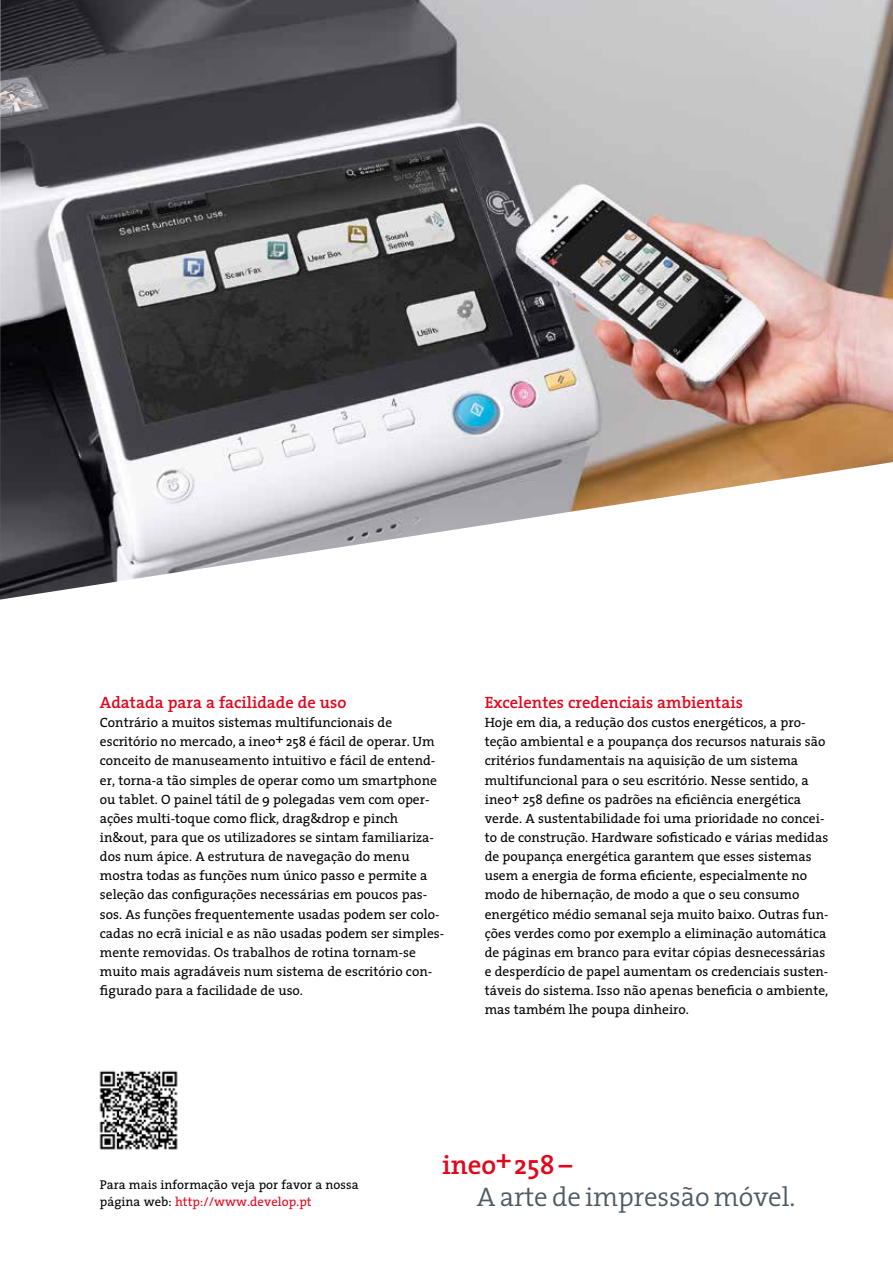
<style>
.page{position:relative;width:893px;height:1263px;background:#fff}
.page>*{position:absolute;margin:0;border:0;box-sizing:border-box;transform-origin:0 0}
.t1{font:300 27px "The Serif";letter-spacing:-.005em;color:#4e5b61}
.t2{font:600 27px "The Serif";letter-spacing:-.005em;color:#e3051b}
.t3{font:600 16.5px "The Serif";color:#e3051b}
.t4{font:13.5px/19.2px "The Serif";color:#000}
.t5{font:12.75px/17px "The Serif";letter-spacing:.005em;color:#000}
.s1{color:#e3051b}
</style>
<div class="page">
<img style="left:0;top:0;width:893px;height:600px">
<img style="left:99px;top:1070px;width:79px;height:80px">
<p class="t3" style="left:100px;top:692px;width:248px">Adatada para a facilidade de uso</p>
<p class="t4" style="left:100px;top:713px;width:346px">Contrário a muitos sistemas multifuncionais de escritório no mercado, a ineo+ 258 é fácil de operar. Um conceito de manuseamento intuitivo e fácil de entend&shy;er, torna-a tão simples de operar como um smartphone ou tablet. O painel tátil de 9 polegadas vem com oper&shy;ações multi-toque como flick, drag&amp;drop e pinch in&amp;out, para que os utilizadores se sintam familiariza&shy;dos num ápice. A estrutura de navegação do menu mostra todas as funções num único passo e permite a seleção das configurações necessárias em poucos pas&shy;sos. As funções frequentemente usadas podem ser colo&shy;cadas no ecrã inicial e as não usadas podem ser simples&shy;mente removidas. Os trabalhos de rotina tornam-se muito mais agradáveis num sistema de escritório con&shy;figurado para a facilidade de uso.</p>
<p class="t3" style="left:485px;top:692px;width:260px">Excelentes credenciais ambientais</p>
<p class="t4" style="left:485px;top:713px;width:345px">Hoje em dia, a redução dos custos energéticos, a pro&shy;teção ambiental e a poupança dos recursos naturais são critérios fundamentais na aquisição de um sistema multifuncional para o seu escritório. Nesse sentido, a ineo+ 258 define os padrões na eficiência energética verde. A sustentabilidade foi uma prioridade no concei&shy;to de construção. Hardware sofisticado e várias medidas de poupança energética garantem que esses sistemas usem a energia de forma eficiente, especialmente no modo de hibernação, de modo a que o seu consumo energético médio semanal seja muito baixo. Outras fun&shy;ções verdes como por exemplo a eliminação automática de páginas em branco para evitar cópias desnecessárias e desperdício de papel aumentam os credenciais susten&shy;táveis do sistema. Isso não apenas beneficia o ambiente, mas também lhe poupa dinheiro.</p>
<p class="t5" style="left:100px;top:1176px;width:260px">Para mais informação veja por favor a nossa página web: <span class="s1">http://www.develop.pt</span></p>
<h1 class="t2" style="left:442px;top:1147px;width:132px">ineo+258 –</h1>
<h1 class="t1" style="left:477px;top:1179px;width:320px">A arte de impressão móvel.</h1>
</div>
